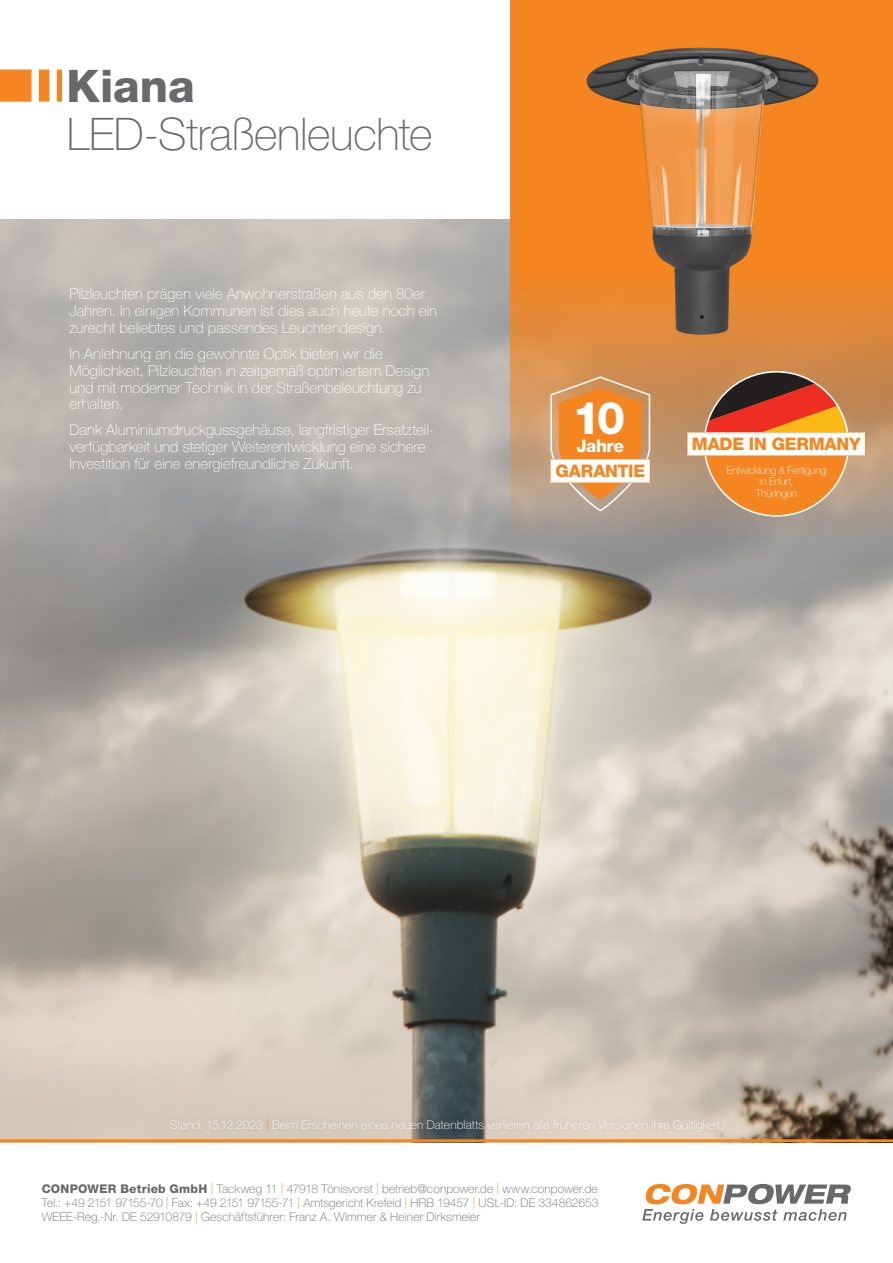
<style>
.page{position:relative;width:893px;height:1263px;background:#fff}
.page>*{position:absolute;margin:0;border:0;box-sizing:border-box;transform-origin:0 0}
.t1{font:100 45px "Helvetica Neue LT Pro";letter-spacing:-.01em;color:#69696c}
.t2{font:800 45px "Helvetica Neue LT Pro";color:#69696c}
.t3{font:800 45px "Helvetica Neue LT Pro";color:#fff}
.t4{font:800 17.25px "Helvetica Neue LT Pro";letter-spacing:-.015em;color:#f58520}
.t5{font:800 17.25px "Helvetica Neue LT Pro";letter-spacing:-.025em;color:#fff}
.Fließtext{font:100 15px/17px "Helvetica Neue LT Pro";letter-spacing:.005em;color:#fff}
.t6{font:100 12px/14.4px "Helvetica Neue LT Pro";letter-spacing:.015em;color:#69696c;text-align:justify}
.t7{font:100 12px "Helvetica Neue LT Pro";letter-spacing:.015em;color:#fff}
.t8{font:100 10.5px/11.4px "Helvetica Neue LT Pro";letter-spacing:-.02em;color:#fff;text-align:center}
.s1{color:#f58520}
.s2{font-weight:800}
</style>
<div class="page">
<svg style="left:642px;top:1184px;width:209px;height:40px"></svg>
<img style="left:0;top:219px;width:893px;height:920px">
<svg style="left:510px;top:0;width:383px;height:538px;background:#c79160"></svg>
<svg style="left:0;top:70px;width:62px;height:32px"></svg>
<img style="left:523px;top:13px;width:357px;height:357px">
<svg style="left:550px;top:376px;width:100px;height:135px"></svg>
<div style="left:704px;top:372px;width:144px;height:144px;background:#f58520;border-radius:72px"></div>
<svg style="left:687px;top:372px;width:178px;height:84px;background:#cb8d6e"></svg>
<hr style="left:0;top:1139px;width:893px;height:3px;background:#f58520">
<div style="left:165px;top:1113px;width:562px;height:23px;background:#231f20;opacity:.2"></div>
<p class="t2" style="left:67px;top:59px;width:130px">Kiana</p>
<p class="t1" style="left:67px;top:108px;width:367px">LED-Straßenleuchte</p>
<p class="Fließtext" style="left:70px;top:285px;width:369px">Pilzleuchten prägen viele Anwohnerstraßen aus den 80er<br>Jahren. In einigen Kommunen ist dies auch heute noch ein zurecht beliebtes und passendes Leuchtendesign.</p>
<p class="Fließtext" style="left:70px;top:345px;width:361px">In Anlehnung an die gewohnte Optik bieten wir die Möglichkeit, Pilzleuchten in zeitgemäß optimiertem Design und mit moderner Technik in der Straßenbeleuchtung zu erhalten.</p>
<p class="Fließtext" style="left:70px;top:421px;width:366px">Dank Aluminiumdruckgussgehäuse, langfristiger Ersatzteil&shy;verfügbarkeit und stetiger Weiterentwicklung eine sichere<br>Investition für eine energiefreundliche Zukunft.</p>
<p class="t3" style="left:572px;top:392px;width:54px">10</p>
<p class="t5" style="left:576px;top:435px;width:49px">Jahre</p>
<p class="t4" style="left:692px;top:434px;width:170px">MADE IN GERMANY</p>
<p class="t8" style="left:727px;top:464px;width:101px">Entwicklung &amp; Fertigung in Erfurt,<br>Thüringen</p>
<p class="t4" style="left:556px;top:460px;width:91px">GARANTIE</p>
<p class="t7" style="left:170px;top:1117px;width:555px">Stand: 15.12.2023 <span class="s1">|</span> Beim Erscheinen eines neuen Datenblatts verlieren alle früheren Versionen ihre Gültigkeit.</p>
<p class="t6" style="left:42px;top:1181px;width:558px"><span class="s2">CONPOWER Betrieb GmbH</span> <span class="s1">|</span> Tackweg 11 <span class="s1">|</span> 47918 Tönisvorst <span class="s1">|</span> betrieb@conpower.de <span class="s1">|</span> www.conpower.de Tel.: +49 2151 97155-70 <span class="s1">|</span> Fax: +49 2151 97155-71 <span class="s1">|</span> Amtsgericht Krefeld <span class="s1">|</span> HRB 19457 <span class="s1">|</span> USt.-ID: DE 334862653<br>WEEE-Reg.-Nr. DE 52910879 <span class="s1">|</span> Geschäftsführer: Franz A. Wimmer &amp; Heiner Dirksmeier</p>
</div>
